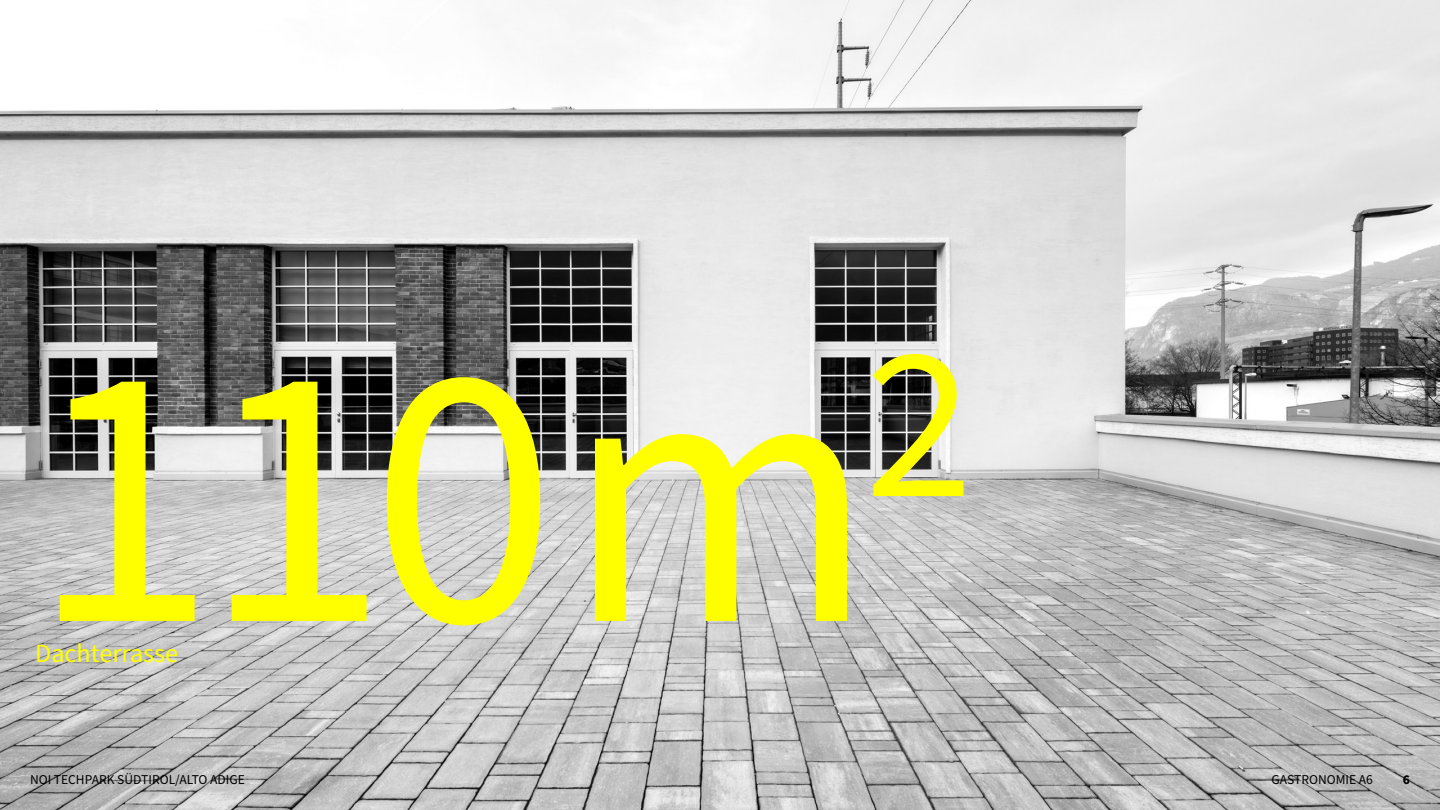
<style>
.page{position:relative;width:1440px;height:810px;background:#fff}
.page>*{position:absolute;margin:0;border:0;box-sizing:border-box;transform-origin:0 0}
.t1{font:375px "Source Sans Pro";color:#ff0}
.t2{font:26.25px "Source Sans Pro";color:#ff0}
.t3{font:13.5px "Source Sans Pro";color:#000}
.t4{font:700 13.5px "Source Sans Pro";color:#000}
</style>
<div class="page">
<img style="left:0;top:0;width:1440px;height:810px">
<h1 class="t1" style="left:30px;top:246px;width:945px">110 m<sup>2</sup></h1>
<h2 class="t2" style="left:35px;top:636px;width:145px">Dachterrasse</h2>
<p class="t3" style="left:30px;top:771px;width:216px">NOI TECHPARK SÜDTIROL/ALTO ADIGE</p>
<p class="t3" style="left:1272px;top:771px;width:103px">GASTRONOMIE A6</p>
<p class="t4" style="left:1403px;top:771px;width:9px">6</p>
</div>
